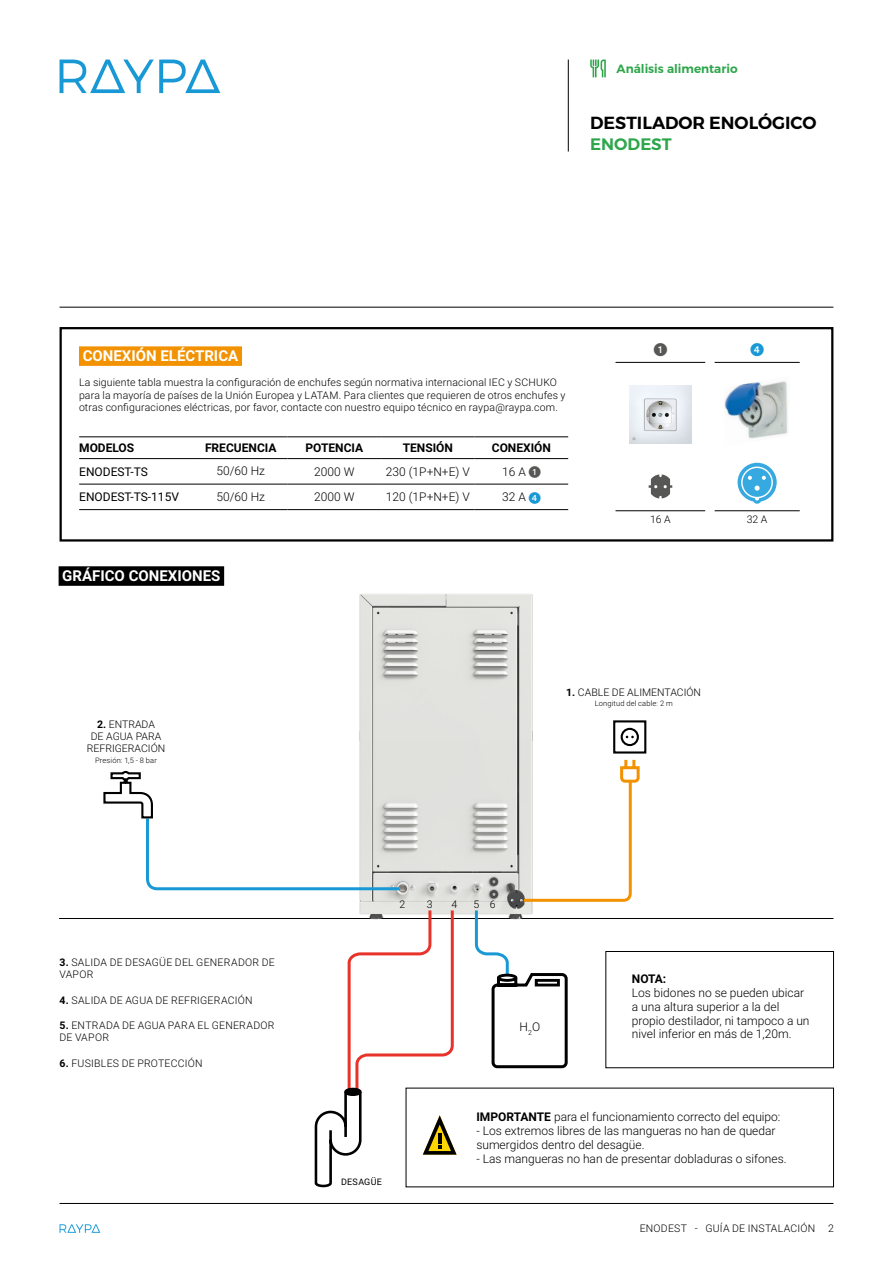
<style>
.page{position:relative;width:893px;height:1263px;background:#fff}
.page>*{position:absolute;margin:0;border:0;box-sizing:border-box;transform-origin:0 0}
.t1{font:600 17.4px "Montserrat";color:#000}
.t2{font:600 16.5px "Montserrat";color:#2da64b}
.t3{font:700 15px "Roboto";color:#fff}
.t4{font:13.5px "European Pi One";color:#575756}
.t5{font:13.5px "European Pi One";color:#1899d6}
.t6{font:300 12px/13.8px "Roboto";color:#000}
.t7{font:700 12px "Roboto";color:#000}
.t8{font:12px "Roboto";color:#000}
.t9{font:600 12px "Montserrat";color:#2da64b}
.t10{font:300 10.5px/12.6px "Roboto";letter-spacing:.015em;color:#000}
.t11{font:9px "Roboto";letter-spacing:.035em;color:#000}
.t12{font:300 7.5px "Roboto";letter-spacing:.02em;color:#000}
.s1{font-family:"European Pi One";font-weight:400;color:#575756}
.s2{font-family:"European Pi One";font-weight:400;color:#1899d6}
.s3{font-weight:700}
</style>
<div class="page">
<svg style="left:60px;top:1224px;width:40px;height:9px"></svg>
<hr style="left:60px;top:1203px;width:773px;height:1px;background:#000">
<hr style="left:568px;top:60px;width:1px;height:92px;background:#000">
<hr style="left:60px;top:307px;width:773px;height:1px;background:#000">
<svg style="left:590px;top:60px;width:16px;height:17px"></svg>
<svg style="left:60px;top:60px;width:160px;height:33px"></svg>
<hr style="left:79px;top:437px;width:115px;height:1px;background:#000">
<hr style="left:194px;top:437px;width:94px;height:1px;background:#000">
<hr style="left:288px;top:437px;width:93px;height:1px;background:#000">
<hr style="left:381px;top:437px;width:94px;height:1px;background:#000">
<hr style="left:475px;top:437px;width:93px;height:1px;background:#000">
<hr style="left:79px;top:458px;width:115px;height:1px;background:#000">
<hr style="left:194px;top:458px;width:94px;height:1px;background:#000">
<hr style="left:288px;top:458px;width:93px;height:1px;background:#000">
<hr style="left:381px;top:458px;width:94px;height:1px;background:#000">
<hr style="left:475px;top:458px;width:93px;height:1px;background:#000">
<hr style="left:79px;top:484px;width:115px;height:1px;background:#000">
<hr style="left:194px;top:484px;width:94px;height:1px;background:#000">
<hr style="left:288px;top:484px;width:93px;height:1px;background:#000">
<hr style="left:381px;top:484px;width:94px;height:1px;background:#000">
<hr style="left:475px;top:484px;width:93px;height:1px;background:#000">
<hr style="left:79px;top:509px;width:115px;height:1px;background:#000">
<hr style="left:194px;top:509px;width:94px;height:1px;background:#000">
<hr style="left:288px;top:509px;width:93px;height:1px;background:#000">
<hr style="left:381px;top:509px;width:94px;height:1px;background:#000">
<hr style="left:475px;top:509px;width:93px;height:1px;background:#000">
<div style="left:59px;top:566px;width:165px;height:20px;background:#000"></div>
<div style="left:60px;top:327px;width:773px;height:215px;border:2px solid #000"></div>
<hr style="left:59px;top:918px;width:774px;height:1px;background:#000">
<div style="left:79px;top:346px;width:163px;height:20px;background:#f39200"></div>
<hr style="left:615px;top:362px;width:90px;height:1px;background:#000">
<hr style="left:714px;top:362px;width:86px;height:1px;background:#000">
<hr style="left:615px;top:510px;width:90px;height:1px;background:#000">
<hr style="left:714px;top:510px;width:86px;height:1px;background:#000">
<img style="left:629px;top:385px;width:63px;height:59px">
<svg style="left:649px;top:474px;width:23px;height:24px"></svg>
<img style="left:724px;top:381px;width:64px;height:58px">
<svg style="left:737px;top:463px;width:40px;height:41px"></svg>
<img style="left:359px;top:741px;width:114px;height:174px">
<img style="left:359px;top:594px;width:174px;height:147px">
<svg style="left:103px;top:770px;width:299px;height:122px"></svg>
<svg style="left:314px;top:907px;width:143px;height:281px"></svg>
<div style="left:605px;top:951px;width:229px;height:117px;border:1px solid #000"></div>
<svg style="left:473px;top:719px;width:174px;height:350px"></svg>
<div style="left:497px;top:974px;width:20px;height:8px;border:3px solid #000;border-radius:50%"></div>
<div style="left:535px;top:979px;width:25px;height:7px;border:3px solid #000"></div>
<p class="t9" style="left:617px;top:59px;width:123px">Análisis alimentario</p>
<h1 class="t1" style="left:590px;top:109px;width:228px">DESTILADOR ENOLÓGICO</h1>
<h2 class="t2" style="left:590px;top:131px;width:83px">ENODEST</h2>
<h3 class="t3" style="left:83px;top:345px;width:157px">CONEXIÓN ELÉCTRICA</h3>
<p class="t10" style="left:79px;top:376px;width:488px">La siguiente tabla muestra la configuración de enchufes según normativa internacional IEC y SCHUKO para la mayoría de países de la Unión Europea y LATAM. Para clientes que requieren de otros enchufes y otras configuraciones eléctricas, por favor, contacte con nuestro equipo técnico en raypa@raypa.com.</p>
<p class="t7" style="left:79px;top:439px;width:57px">MODELOS</p>
<p class="t7" style="left:205px;top:439px;width:73px">FRECUENCIA</p>
<p class="t7" style="left:305px;top:439px;width:59px">POTENCIA</p>
<p class="t7" style="left:403px;top:439px;width:52px">TENSIÓN</p>
<p class="t7" style="left:492px;top:439px;width:61px">CONEXIÓN</p>
<p class="t8" style="left:79px;top:463px;width:70px">ENODEST-TS</p>
<p class="t6" style="left:216px;top:463px;width:50px">50/60 Hz</p>
<p class="t6" style="left:314px;top:464px;width:42px">2000 W</p>
<p class="t6" style="left:386px;top:464px;width:85px">230 (1P+N+E) V</p>
<p class="t6" style="left:502px;top:464px;width:40px">16 A <span class="s1">1</span></p>
<p class="t8" style="left:79px;top:489px;width:101px">ENODEST-TS-115V</p>
<p class="t6" style="left:216px;top:489px;width:50px">50/60 Hz</p>
<p class="t6" style="left:314px;top:490px;width:42px">2000 W</p>
<p class="t6" style="left:386px;top:490px;width:85px">120 (1P+N+E) V</p>
<p class="t6" style="left:502px;top:490px;width:40px">32 A <span class="s2">4</span></p>
<h3 class="t3" style="left:62px;top:565px;width:160px">GRÁFICO CONEXIONES</h3>
<p class="t4" style="left:654px;top:342px;width:15px">1</p>
<p class="t5" style="left:750px;top:342px;width:15px">4</p>
<p class="t10" style="left:650px;top:513px;width:22px">16 A</p>
<p class="t10" style="left:747px;top:513px;width:22px">32 A</p>
<p class="t10" style="left:87px;top:718px;width:80px;line-height:12.1px;text-align:center"><span class="s3">2.</span> ENTRADA<br>DE AGUA PARA<br>REFRIGERACIÓN</p>
<p class="t12" style="left:95px;top:755px;width:63px">Presión: 1,5 - 8 bar</p>
<p class="t10" style="left:60px;top:955px;width:217px"><span class="s3">3.</span> SALIDA DE DESAGÜE DEL GENERADOR DE<br>VAPOR</p>
<p class="t10" style="left:60px;top:993px;width:194px"><span class="s3">4.</span> SALIDA DE AGUA DE REFRIGERACIÓN</p>
<p class="t10" style="left:60px;top:1018px;width:217px"><span class="s3">5.</span> ENTRADA DE AGUA PARA EL GENERADOR<br>DE VAPOR</p>
<p class="t10" style="left:60px;top:1056px;width:145px"><span class="s3">6.</span> FUSIBLES DE PROTECCIÓN</p>
<p class="t10" style="left:566px;top:685px;width:136px"><span class="s3">1.</span> CABLE DE ALIMENTACIÓN</p>
<p class="t12" style="left:595px;top:698px;width:80px">Longitud del cable: 2 m</p>
<p class="t10" style="left:399px;top:897px;width:7px">2</p>
<p class="t10" style="left:427px;top:897px;width:7px">3</p>
<p class="t10" style="left:452px;top:897px;width:7px">4</p>
<p class="t10" style="left:473px;top:897px;width:24px">5 6</p>
<p class="t6" style="left:520px;top:1019px;width:22px">H<sub>2</sub>O</p>
<p class="t7" style="left:632px;top:970px;width:36px">NOTA:</p>
<p class="t6" style="left:632px;top:985px;width:179px">Los bidones no se pueden ubicar a una altura superior a la del propio destilador, ni tampoco a un nivel inferior en más de 1,20m.</p>
<p class="t11" style="left:341px;top:1175px;width:42px">DESAGÜE</p>
<p class="t6" style="left:476px;top:1109px;width:306px"><span class="s3">IMPORTANTE</span> para el funcionamiento correcto del equipo:</p>
<p class="t6" style="left:476px;top:1123px;width:301px">- Los extremos libres de las mangueras no han de quedar sumergidos dentro del desagüe.</p>
<p class="t6" style="left:476px;top:1151px;width:312px">- Las mangueras no han de presentar dobladuras o sifones.</p>
<p class="t10" style="left:640px;top:1222px;width:196px">ENODEST - GUÍA DE INSTALACIÓN 2</p>
</div>
